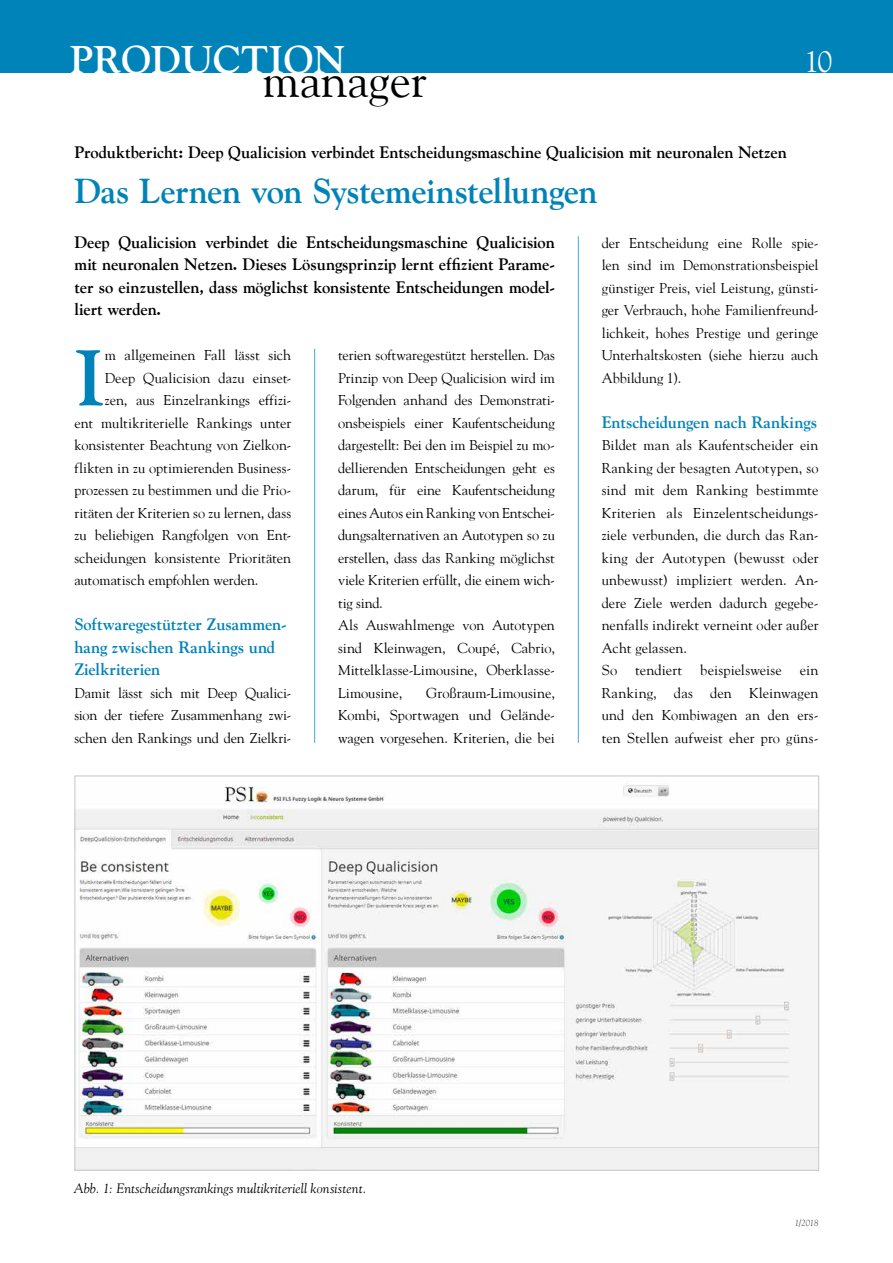
<style>
.page{position:relative;width:893px;height:1263px;background:#fff}
.page>*{position:absolute;margin:0;border:0;box-sizing:border-box;transform-origin:0 0}
.t1{font:700 77.85px "Goudy";color:#0083b8}
.t2{font:47.7px "Goudy";color:#000}
.t3{font:700 38.4px "Goudy";color:#fff}
.t4{font:700 34.5px "Goudy";letter-spacing:-.015em;color:#0083b8}
.t5{font:30px "Goudy";color:#fff}
.t6{font:700 16.5px/22.5px "Goudy";letter-spacing:-.01em;color:#000;text-align:justify}
.t7{font:700 16.5px/22.5px "Goudy";letter-spacing:-.005em;color:#0083b8}
.t8{font:14.25px/22.5px "Goudy";color:#000;text-align:justify}
.t9{font:14.25px "Goudy";letter-spacing:.02em;color:#000}
.t10{font:italic 13.5px "Goudy";letter-spacing:.01em;color:#000}
.t11{font:italic 9px "Goudy";color:#565655}
</style>
<div class="page">
<div style="left:0;top:0;width:893px;height:72px;background:#0083b8"></div>
<img style="left:77px;top:785px;width:740px;height:383px">
<hr style="left:578px;top:236px;width:1px;height:507px;background:#40aad3">
<hr style="left:314px;top:349px;width:1px;height:394px;background:#40aad3">
<h3 class="t3" style="left:70px;top:36px;width:277px">PRODUCTION</h3>
<h2 class="t2" style="left:263px;top:51px;width:166px">manager</h2>
<h3 class="t5" style="left:804px;top:43px;width:30px">10</h3>
<p class="t6" style="left:74px;top:140px;width:714px">Produktbericht: Deep Qualicision verbindet Entscheidungsmaschine Qualicision mit neuronalen Netzen</p>
<h3 class="t4" style="left:74px;top:169px;width:525px">Das Lernen von Systemeinstellungen</h3>
<p class="t6" style="left:74px;top:230px;width:482px">Deep Qualicision verbindet die Entscheidungsmaschine Qualicision mit neuronalen Netzen. Dieses Lösungsprinzip lernt effizient Parame&shy;ter so einzustellen, dass möglichst konsistente Entscheidungen model&shy;liert werden.</p>
<h1 class="t1" style="left:74px;top:330px;width:32px">I</h1>
<p class="t8" style="left:105px;top:344px;width:188px">m allgemeinen Fall lässt sich</p>
<p class="t8" style="left:602px;top:231px;width:218px">der Entscheidung eine Rolle spie&shy;len sind im Demonstrationsbeispiel günstiger Preis, viel Leistung, günsti&shy;ger Verbrauch, hohe Familienfreund&shy;lichkeit, hohes Prestige und geringe Unterhaltskosten (siehe hierzu auch Abbildung 1).</p>
<p class="t7" style="left:602px;top:410px;width:217px">Entscheidungen nach Rankings</p>
<p class="t8" style="left:602px;top:434px;width:218px;text-align:left">Bildet man als Kaufentscheider ein<br>Ranking der besagten Autotypen, so sind mit dem Ranking bestimmte<br>Kriterien als Einzelentscheidungs&shy;ziele verbunden, die durch das Ran&shy;king der Autotypen (bewusst oder unbewusst) impliziert werden. An&shy;dere Ziele werden dadurch gegebe&shy;nenfalls indirekt verneint oder außer<br>Acht gelassen.<br>So</p>
<p class="t8" style="left:338px;top:344px;width:218px;text-align:left">terien softwaregestützt herstellen. Das Prinzip von Deep Qualicision wird im Folgenden anhand des Demonstrati&shy;onsbeispiels einer Kaufentscheidung dargestellt: Bei den im Beispiel zu mo&shy;dellierenden Entscheidungen geht es darum, für eine Kaufentscheidung eines Autos ein Ranking von Entschei&shy;dungsalternativen an Autotypen so zu erstellen, dass das Ranking möglichst viele Kriterien erfüllt, die einem wich&shy;tig sind.<br>Als Auswahlmenge von Autotypen sind Kleinwagen, Coupé, Cabrio, Mittelklasse-Limousine, Oberklasse-Limousine,</p>
<p class="t8" style="left:105px;top:366px;width:188px">Deep Qualicision dazu einset-</p>
<p class="t8" style="left:105px;top:389px;width:188px">zen, aus Einzelrankings effizi-</p>
<p class="t8" style="left:74px;top:411px;width:218px">ent multikriterielle Rankings unter</p>
<p class="t8" style="left:74px;top:434px;width:218px">konsistenter Beachtung von Zielkon-</p>
<p class="t8" style="left:74px;top:456px;width:218px">flikten in zu optimierenden Business-</p>
<p class="t8" style="left:74px;top:479px;width:218px">prozessen zu bestimmen und die Prio-</p>
<p class="t8" style="left:74px;top:501px;width:218px">ritäten der Kriterien so zu lernen, dass</p>
<p class="t8" style="left:74px;top:524px;width:218px">zu beliebigen Rangfolgen von Ent-</p>
<p class="t8" style="left:74px;top:546px;width:218px">scheidungen konsistente Prioritäten</p>
<p class="t8" style="left:74px;top:569px;width:186px">automatisch empfohlen werden.</p>
<p class="t7" style="left:74px;top:613px;width:214px">Softwaregestützter Zusammen&shy;hang zwischen Rankings und<br>Zielkriterien</p>
<p class="t8" style="left:74px;top:681px;width:218px">Damit lässt sich mit Deep Qualici&shy;sion der tiefere Zusammenhang zwi&shy;schen den Rankings und den Zielkri-</p>
<p class="t8" style="left:635px;top:659px;width:49px">tendiert</p>
<p class="t9" style="left:700px;top:661px;width:83px">beispielsweise</p>
<p class="t8" style="left:602px;top:659px;width:218px;text-indent:198px">ein Ranking, das den Kleinwagen und den Kombiwagen an den ers&shy;ten Stellen aufweist eher pro güns-</p>
<p class="t8" style="left:338px;top:681px;width:218px;text-indent:88px">Großraum-Limousine, Kombi, Sportwagen und Gelände&shy;wagen vorgesehen. Kriterien, die bei</p>
<p class="t10" style="left:74px;top:1180px;width:294px">Abb. 1: Entscheidungsrankings multikriteriell konsistent.</p>
<p class="t11" style="left:795px;top:1217px;width:25px">1/2018</p>
</div>
